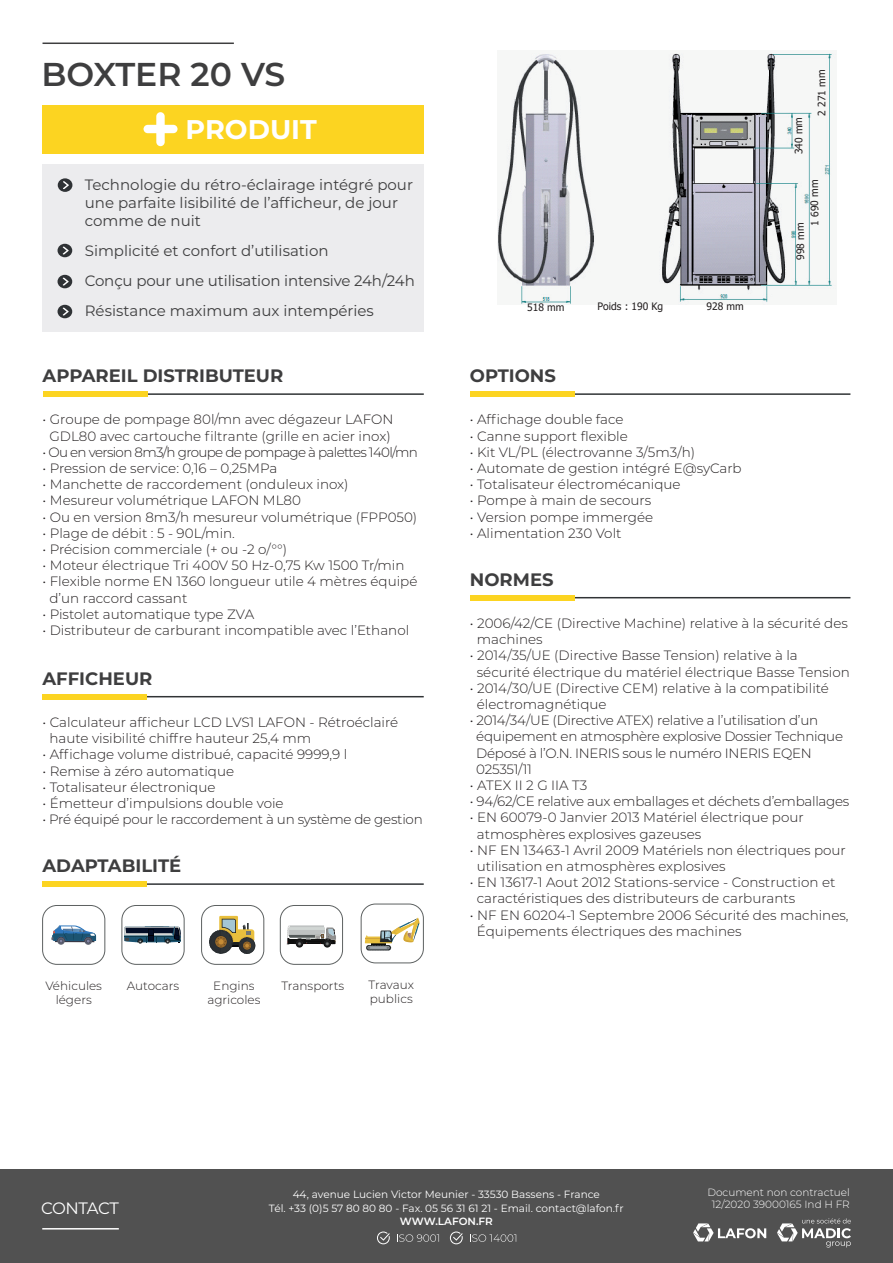
<style>
.page{position:relative;width:893px;height:1263px;background:#fff}
.page>*{position:absolute;margin:0;border:0;box-sizing:border-box;transform-origin:0 0}
.t1{font:600 33px "Montserrat";letter-spacing:-.005em;color:#3e3e3f}
.t2{font:700 27px "Montserrat";color:#fff}
.t3{font:700 18px "Montserrat";color:#3e3e3f}
.t4{font:16.5px "Montserrat";letter-spacing:-.04em;color:#fff}
.t5{font:15px/18px "Montserrat";color:#3e3e3f}
.t6{font:300 13.5px/16.2px "Montserrat";color:#231f20}
.t7{font:300 13.5px/16.2px "Montserrat";letter-spacing:-.02em;color:#231f20}
.t8{font:300 13.5px "Montserrat";letter-spacing:-.05em;color:#231f20}
.t9{font:300 12px "Montserrat";color:#231f20}
.t10{font:10.5px "Montserrat";color:#fff}
.t11{font:300 10.5px "Montserrat";color:#fff}
.t12{font:600 10.5px "Montserrat";color:#fff}
.t13{font:10.35px "Tahoma";color:#231f20}
</style>
<div class="page">
<hr style="left:43px;top:43px;width:191px;height:1px;background:#3e3e3f">
<div style="left:43px;top:165px;width:380px;height:167px;background:#ececee"></div>
<div style="left:43px;top:105px;width:380px;height:48px;background:#fcd421"></div>
<svg style="left:144px;top:112px;width:34px;height:34px"></svg>
<div style="left:58px;top:178px;width:14px;height:14px;background:#2f3235;border-radius:50%"></div>
<svg style="left:63px;top:181px;width:6px;height:8px"></svg>
<div style="left:58px;top:244px;width:14px;height:13px;background:#2f3235;border-radius:50%"></div>
<svg style="left:63px;top:247px;width:6px;height:7px"></svg>
<img style="left:498px;top:53px;width:338px;height:251px">
<div style="left:58px;top:305px;width:14px;height:13px;background:#2f3235;border-radius:50%"></div>
<svg style="left:63px;top:308px;width:6px;height:7px"></svg>
<div style="left:58px;top:275px;width:14px;height:13px;background:#2f3235;border-radius:50%"></div>
<svg style="left:63px;top:278px;width:6px;height:7px"></svg>
<div style="left:0;top:1169px;width:893px;height:94px;background:#515151"></div>
<hr style="left:42px;top:1228px;width:77px;height:1px;background:#fff">
<svg style="left:693px;top:1223px;width:73px;height:18px"></svg>
<svg style="left:777px;top:1218px;width:74px;height:29px"></svg>
<svg style="left:377px;top:1231px;width:13px;height:13px"></svg>
<svg style="left:397px;top:1234px;width:42px;height:8px"></svg>
<svg style="left:470px;top:1234px;width:46px;height:8px"></svg>
<svg style="left:450px;top:1231px;width:13px;height:13px"></svg>
<div style="left:280px;top:905px;width:63px;height:59px;border:1px solid #5d6161;border-radius:14px"></div>
<div style="left:361px;top:904px;width:62px;height:59px;border:1px solid #5d6161;border-radius:14px"></div>
<div style="left:122px;top:905px;width:62px;height:59px;border:1px solid #5d6161;border-radius:14px"></div>
<div style="left:201px;top:905px;width:63px;height:59px;border:1px solid #5d6161;border-radius:14px"></div>
<div style="left:43px;top:905px;width:62px;height:59px;border:1px solid #5d6161;border-radius:14px"></div>
<svg style="left:287px;top:925px;width:49px;height:22px"></svg>
<svg style="left:209px;top:916px;width:46px;height:38px"></svg>
<svg style="left:51px;top:925px;width:45px;height:18px"></svg>
<svg style="left:365px;top:917px;width:55px;height:33px"></svg>
<svg style="left:124px;top:926px;width:57px;height:18px"></svg>
<hr style="left:476px;top:393px;width:374px;height:2px;background:#313436">
<div style="left:470px;top:391px;width:105px;height:6px;background:#fcd421"></div>
<hr style="left:476px;top:597px;width:374px;height:1px;background:#313436">
<div style="left:470px;top:595px;width:105px;height:5px;background:#fcd421"></div>
<hr style="left:49px;top:393px;width:375px;height:2px;background:#313436">
<div style="left:43px;top:391px;width:104px;height:6px;background:#fcd421"></div>
<hr style="left:48px;top:696px;width:376px;height:1px;background:#313436">
<div style="left:43px;top:694px;width:104px;height:5px;background:#fcd421"></div>
<hr style="left:48px;top:883px;width:376px;height:2px;background:#313436">
<div style="left:43px;top:881px;width:104px;height:6px;background:#fcd421"></div>
<p class="t1" style="left:41px;top:51px;width:245px">BOXTER 20 VS</p>
<p class="t2" style="left:186px;top:110px;width:133px">PRODUIT</p>
<p class="t5" style="left:85px;top:175px;width:330px">Technologie du rétro-éclairage intégré pour une parfaite lisibilité de l’afficheur, de jour comme de nuit</p>
<p class="t5" style="left:85px;top:241px;width:245px">Simplicité et confort d’utilisation</p>
<p class="t5" style="left:85px;top:271px;width:332px">Conçu pour une utilisation intensive 24h/24h</p>
<p class="t5" style="left:85px;top:301px;width:291px">Résistance maximum aux intempéries</p>
<p class="t13" style="left:527px;top:301px;width:39px">518 mm</p>
<p class="t13" style="left:598px;top:299px;width:67px">Poids : 190 Kg</p>
<p class="t13" style="left:707px;top:299px;width:39px">928 mm</p>
<p class="t13" style="left:792px;top:154px;width:39px;rotate:-91deg">043 m m</p>
<p class="t13" style="left:815px;top:116px;width:48px;rotate:-91deg">2 172 m m</p>
<p class="t13" style="left:808px;top:226px;width:48px;rotate:-91deg">1 096 m m</p>
<p class="t13" style="left:794px;top:260px;width:39px;rotate:-91deg">899 m m</p>
<p class="t3" style="left:43px;top:363px;width:242px">APPAREIL DISTRIBUTEUR</p>
<p class="t6" style="left:43px;top:411px;width:352px;text-align:center">• Groupe de pompage 80l/mn avec dégazeur LAFON<br>GDL80 avec cartouche filtrante (grille en acier inox)</p>
<p class="t8" style="left:43px;top:443px;width:377px">• Ou en version 8m3/h groupe de pompage à palettes 140l/mn</p>
<p class="t6" style="left:43px;top:460px;width:236px">• Pression de service: 0,16 – 0,25MPa</p>
<p class="t6" style="left:43px;top:476px;width:308px">• Manchette de raccordement (onduleux inox)</p>
<p class="t6" style="left:43px;top:492px;width:260px">• Mesureur volumétrique LAFON ML80</p>
<p class="t6" style="left:43px;top:508px;width:376px">• Ou en version 8m3/h mesureur volumétrique (FPP050)</p>
<p class="t6" style="left:43px;top:524px;width:194px">• Plage de débit : 5 - 90L/min.</p>
<p class="t6" style="left:43px;top:541px;width:246px">• Précision commerciale (+ ou -2 o/°°)</p>
<p class="t6" style="left:43px;top:557px;width:363px">• Moteur électrique Tri 400V 50 Hz-0,75 Kw 1500 Tr/min</p>
<p class="t6" style="left:49px;top:573px;width:369px;text-indent:-7px">• Flexible norme EN 1360 longueur utile 4 mètres équipé d’un raccord cassant</p>
<p class="t6" style="left:43px;top:605px;width:213px">• Pistolet automatique type ZVA</p>
<p class="t6" style="left:43px;top:622px;width:368px">• Distributeur de carburant incompatible avec l’Ethanol</p>
<p class="t3" style="left:43px;top:665px;width:111px">AFFICHEUR</p>
<p class="t6" style="left:49px;top:714px;width:350px;text-indent:-7px">• Calculateur afficheur LCD LVS1 LAFON - Rétroéclairé haute visibilité chiffre hauteur 25,4 mm</p>
<p class="t6" style="left:43px;top:746px;width:306px">• Affichage volume distribué, capacité 9999,9 l</p>
<p class="t6" style="left:43px;top:762px;width:193px">• Remise à zéro automatique</p>
<p class="t6" style="left:43px;top:778px;width:174px">• Totalisateur électronique</p>
<p class="t6" style="left:43px;top:795px;width:243px">• Émetteur d’impulsions double voie</p>
<p class="t7" style="left:43px;top:811px;width:382px">• Pré équipé pour le raccordement à un système de gestion</p>
<p class="t3" style="left:43px;top:853px;width:140px">ADAPTABILITÉ</p>
<p class="t9" style="left:45px;top:977px;width:58px">Véhicules</p>
<p class="t9" style="left:56px;top:992px;width:38px">légers</p>
<p class="t9" style="left:127px;top:977px;width:54px">Autocars</p>
<p class="t9" style="left:213px;top:977px;width:43px">Engins</p>
<p class="t9" style="left:207px;top:992px;width:54px">agricoles</p>
<p class="t9" style="left:281px;top:977px;width:64px">Transports</p>
<p class="t9" style="left:369px;top:976px;width:47px">Travaux</p>
<p class="t9" style="left:370px;top:991px;width:44px">publics</p>
<p class="t3" style="left:470px;top:363px;width:88px">OPTIONS</p>
<p class="t6" style="left:470px;top:411px;width:155px">• Affichage double face</p>
<p class="t6" style="left:470px;top:427px;width:159px">• Canne support flexible</p>
<p class="t6" style="left:470px;top:443px;width:227px">• Kit VL/PL (électrovanne 3/5m3/h)</p>
<p class="t6" style="left:470px;top:460px;width:273px">• Automate de gestion intégré E@syCarb</p>
<p class="t6" style="left:470px;top:476px;width:212px">• Totalisateur électromécanique</p>
<p class="t6" style="left:470px;top:492px;width:183px">• Pompe à main de secours</p>
<p class="t6" style="left:470px;top:508px;width:185px">• Version pompe immergée</p>
<p class="t6" style="left:470px;top:524px;width:153px">• Alimentation 230 Volt</p>
<p class="t3" style="left:470px;top:566px;width:85px">NORMES</p>
<p class="t6" style="left:477px;top:615px;width:373px;text-indent:-7px">• 2006/42/CE (Directive Machine) relative à la sécurité des machines</p>
<p class="t6" style="left:477px;top:647px;width:375px;text-indent:-7px">• 2014/35/UE (Directive Basse Tension) relative à la sécurité électrique du matériel électrique Basse Tension</p>
<p class="t6" style="left:477px;top:679px;width:354px;text-indent:-7px">• 2014/30/UE (Directive CEM) relative à la compatibilité électromagnétique</p>
<p class="t7" style="left:476px;top:712px;width:368px;text-indent:-6px">• 2014/34/UE (Directive ATEX) relative a l’utilisation d’un équipement en atmosphère explosive Dossier Technique Déposé à l’O.N. INERIS sous le numéro INERIS EQEN 025351/11</p>
<p class="t6" style="left:470px;top:777px;width:119px">• ATEX II 2 G IIA T3</p>
<p class="t7" style="left:470px;top:793px;width:381px">• 94/62/CE relative aux emballages et déchets d’emballages</p>
<p class="t6" style="left:477px;top:809px;width:328px;text-indent:-7px">• EN 60079-0 Janvier 2013 Matériel électrique pour atmosphères explosives gazeuses</p>
<p class="t6" style="left:477px;top:841px;width:371px;text-indent:-7px">• NF EN 13463-1 Avril 2009 Matériels non électriques pour utilisation en atmosphères explosives</p>
<p class="t6" style="left:477px;top:874px;width:360px;text-indent:-7px">• EN 13617-1 Aout 2012 Stations-service - Construction et caractéristiques des distributeurs de carburants</p>
<p class="t6" style="left:477px;top:906px;width:373px;text-indent:-7px">• NF EN 60204-1 Septembre 2006 Sécurité des machines,<br>Équipements électriques des machines</p>
<p class="t11" style="left:707px;top:1185px;width:144px">Document non contractuel</p>
<p class="t10" style="left:293px;top:1187px;width:309px">44, avenue Lucien Victor Meunier - 33530 Bassens - France</p>
<p class="t10" style="left:269px;top:1201px;width:356px">Tél. +33 (0)5 57 80 80 80 - Fax. 05 56 31 61 21 - Email. contact@lafon.fr</p>
<p class="t12" style="left:400px;top:1213px;width:95px">WWW.LAFON.FR</p>
<p class="t4" style="left:41px;top:1197px;width:79px">CONTACT</p>
<p class="t11" style="left:712px;top:1197px;width:140px">12/2020 39000165 Ind H FR</p>
</div>
